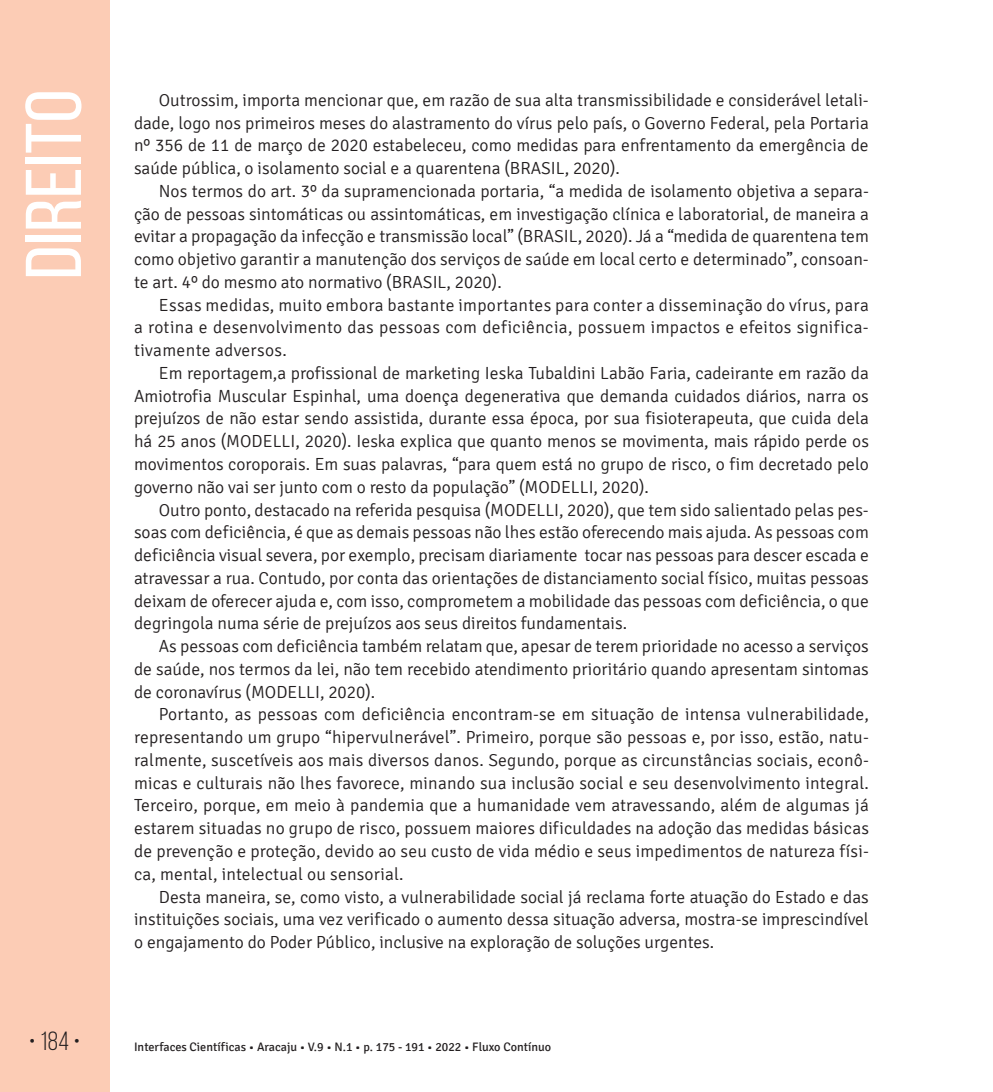
<style>
.page{position:relative;width:993px;height:1092px;background:#fff}
.page>*{position:absolute;margin:0;border:0;box-sizing:border-box;transform-origin:0 0}
.t1{font:78.75px "Bebas Neue";color:#fff;scale:1.09 1}
.t2{font:26.25px "Bebas Neue";color:#231f20}
.t3{font:300 17.5px/22.8px "Signika";color:#231f20;text-align:justify}
.t4{font:12.25px "Signika";color:#231f20}
</style>
<div class="page">
<div style="left:0;top:0;width:109px;height:1091px;background:#fcccb5"></div>
<h1 class="t1" style="left:11px;top:279px;width:176px;rotate:-90deg">Direito</h1>
<p class="t3" style="left:134px;top:89px;width:736px;text-indent:25px">Outrossim, importa mencionar que, em razão de sua alta transmissibilidade e considerável letali&shy;dade, logo nos primeiros meses do alastramento do vírus pelo país, o Governo Federal, pela Portaria nº 356 de 11 de março de 2020 estabeleceu, como medidas para enfrentamento da emergência de saúde pública, o isolamento social e a quarentena (BRASIL, 2020).</p>
<p class="t3" style="left:134px;top:180px;width:736px;text-indent:25px">Nos termos do art. 3º da supramencionada portaria, “a medida de isolamento objetiva a separa&shy;ção de pessoas sintomáticas ou assintomáticas, em investigação clínica e laboratorial, de maneira a evitar a propagação da infecção e transmissão local” (BRASIL, 2020). Já a “medida de quarentena tem como objetivo garantir a manutenção dos serviços de saúde em local certo e determinado”, consoan&shy;te art. 4º do mesmo ato normativo (BRASIL, 2020).</p>
<p class="t3" style="left:134px;top:294px;width:736px;text-indent:25px">Essas medidas, muito embora bastante importantes para conter a disseminação do vírus, para a rotina e desenvolvimento das pessoas com deficiência, possuem impactos e efeitos significa&shy;tivamente adversos.</p>
<p class="t3" style="left:134px;top:362px;width:736px;text-indent:25px">Em reportagem,a profissional de marketing Ieska Tubaldini Labão Faria, cadeirante em razão da Amiotrofia Muscular Espinhal, uma doença degenerativa que demanda cuidados diários, narra os prejuízos de não estar sendo assistida, durante essa época, por sua fisioterapeuta, que cuida dela há 25 anos (MODELLI, 2020). Ieska explica que quanto menos se movimenta, mais rápido perde os movimentos coroporais. Em suas palavras, “para quem está no grupo de risco, o fim decretado pelo governo não vai ser junto com o resto da população” (MODELLI, 2020).</p>
<p class="t3" style="left:134px;top:498px;width:736px;text-indent:25px">Outro ponto, destacado na referida pesquisa (MODELLI, 2020), que tem sido salientado pelas pes&shy;soas com deficiência, é que as demais pessoas não lhes estão oferecendo mais ajuda. As pessoas com deficiência visual severa, por exemplo, precisam diariamente tocar nas pessoas para descer escada e atravessar a rua. Contudo, por conta das orientações de distanciamento social físico, muitas pessoas deixam de oferecer ajuda e, com isso, comprometem a mobilidade das pessoas com deficiência, o que degringola numa série de prejuízos aos seus direitos fundamentais.</p>
<p class="t3" style="left:134px;top:635px;width:736px;text-indent:25px">As pessoas com deficiência também relatam que, apesar de terem prioridade no acesso a serviços de saúde, nos termos da lei, não tem recebido atendimento prioritário quando apresentam sintomas de coronavírus (MODELLI, 2020).</p>
<p class="t3" style="left:134px;top:703px;width:736px;text-indent:25px">Portanto, as pessoas com deficiência encontram-se em situação de intensa vulnerabilidade, representando um grupo “hipervulnerável”. Primeiro, porque são pessoas e, por isso, estão, natu&shy;ralmente, suscetíveis aos mais diversos danos. Segundo, porque as circunstâncias sociais, econô&shy;micas e culturais não lhes favorece, minando sua inclusão social e seu desenvolvimento integral.<br>Terceiro, porque, em meio à pandemia que a humanidade vem atravessando, além de algumas já estarem situadas no grupo de risco, possuem maiores dificuldades na adoção das medidas básicas de prevenção e proteção, devido ao seu custo de vida médio e seus impedimentos de natureza físi&shy;ca, mental, intelectual ou sensorial.</p>
<p class="t3" style="left:134px;top:885px;width:736px;text-indent:25px">Desta maneira, se, como visto, a vulnerabilidade social já reclama forte atuação do Estado e das instituições sociais, uma vez verificado o aumento dessa situação adversa, mostra-se imprescindível o engajamento do Poder Público, inclusive na exploração de soluções urgentes.</p>
<h2 class="t2" style="left:29px;top:1026px;width:53px">• 184 •</h2>
<p class="t4" style="left:134px;top:1040px;width:418px">Interfaces Científicas • Aracaju • V.9 • N.1 • p. 175 - 191 • 2022 • Fluxo Contínuo</p>
</div>
